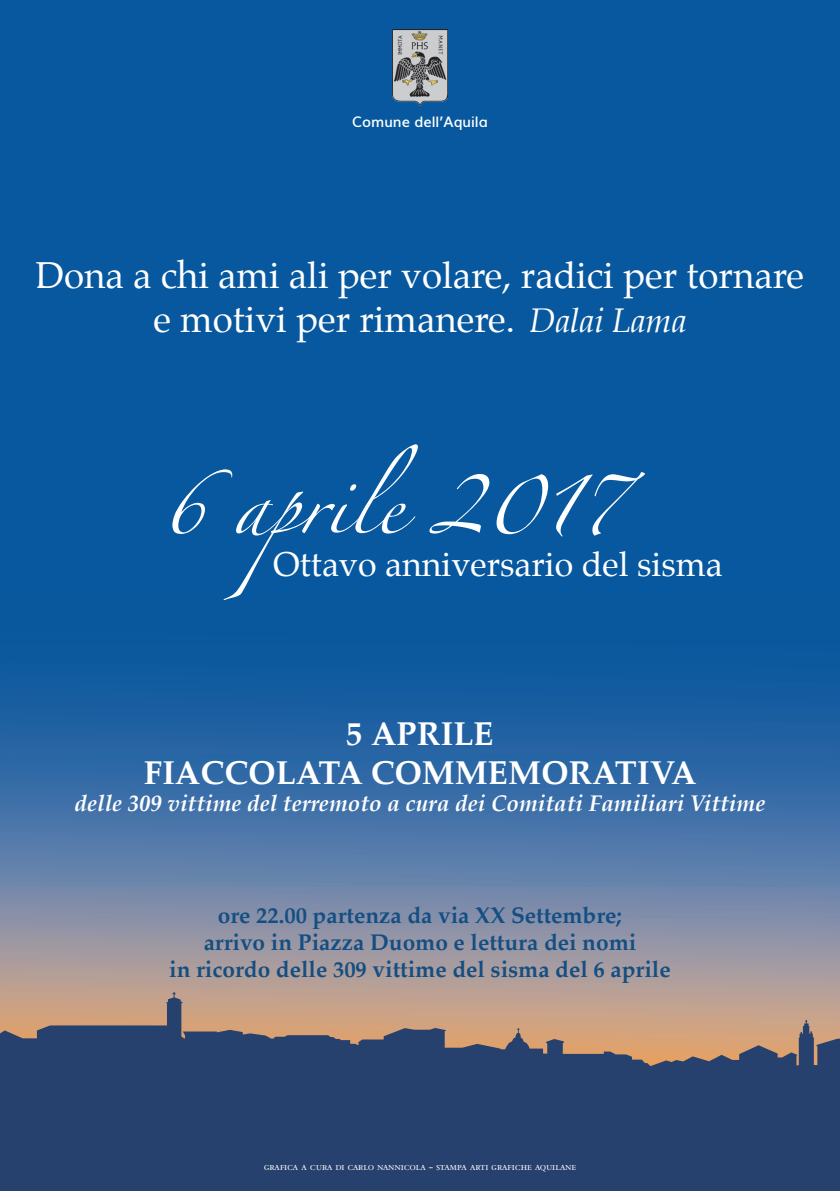
<style>
.page{position:relative;width:840px;height:1191px;background:#fff}
.page>*{position:absolute;margin:0;border:0;box-sizing:border-box;transform-origin:0 0}
.t1{font:52.6px "Zapfino";color:#fff}
.t2{font:36.6px/43.6px "Palatino";color:#fff;text-align:center}
.t3{font:33.8px "Palatino";color:#fff}
.t4{font:700 33px "Palatino";color:#fff}
.t5{font:700 22.6px/27px "Palatino";color:#144e82;text-align:center}
.t6{font:italic 700 22.6px "Palatino";color:#fff}
.t7{font:600 14.6px "Muli";color:#fff}
.t8{font:11.2px "Bembo Expert";letter-spacing:-.02em;color:#fff}
.s1{font-style:italic;font-size:33.4px}
</style>
<div class="page">
<div style="left:0;top:0;width:839px;height:649px;background:#07589e"></div>
<svg style="left:0;top:649px;width:839px;height:343px;background:#5077a4"></svg>
<svg style="left:0;top:992px;width:839px;height:199px;background:#4e5872"></svg>
<img style="left:392px;top:29px;width:55px;height:76px">
<p class="t7" style="left:352px;top:109px;width:137px">Comune dell’Aquila</p>
<h2 class="t2" style="left:36px;top:253px;width:769px">Dona a chi ami ali per volare, radici per tornare e motivi per rimanere. <span class="s1">Dalai Lama</span></h2>
<h1 class="t1" style="left:161px;top:484px;width:463px">6 aprile 2017</h1>
<h3 class="t3" style="left:273px;top:536px;width:450px">Ottavo anniversario del sisma</h3>
<h3 class="t4" style="left:346px;top:705px;width:46px">5 april</h3>
<h3 class="t4" style="left:473px;top:705px;width:22px">e</h3>
<h3 class="t4" style="left:144px;top:745px;width:257px">Fiaccolata comm</h3>
<h3 class="t4" style="left:487px;top:745px;width:49px">emora</h3>
<h3 class="t4" style="left:614px;top:745px;width:43px">tiva</h3>
<p class="t6" style="left:74px;top:785px;width:692px">delle 309 vittime del terremoto a cura dei Comitati Familiari Vittime</p>
<p class="t5" style="left:169px;top:901px;width:503px">ore 22.00 partenza da via XX Settembre;<br>arrivo in Piazza Duomo e lettura dei nomi<br>in ricordo delle 309 vittime del sisma del 6 aprile</p>
<p class="t8" style="left:263px;top:1161px;width:314px">grafica a cura di carlo nannicola - stampa arti grafiche aquilane</p>
</div>
